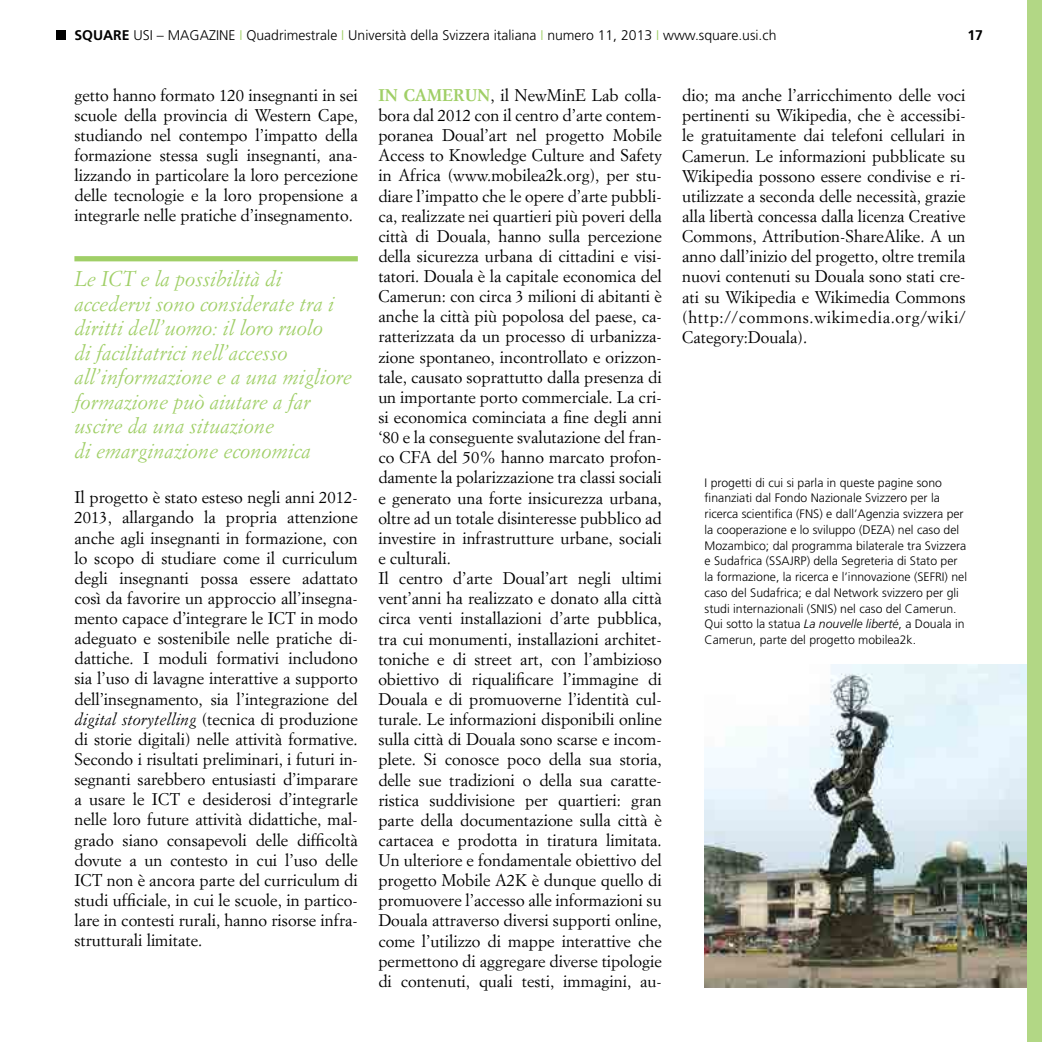
<style>
.page{position:relative;width:1042px;height:1042px;background:#fff}
.page>*{position:absolute;margin:0;border:0;box-sizing:border-box;transform-origin:0 0}
.t1{font:italic 21px/24.5px "Simoncini Garamond Std";color:#a0cf67}
.t2{font:16.62px/20.1px "Simoncini Garamond Std";color:#000;text-align:justify}
.t3{font:300 14px "Frutiger LT Std";color:#000}
.t4{font:700 14px "Frutiger LT Std";color:#000}
.t5{font:300 12.25px/15.8px "Frutiger LT Std";color:#000}
.s1{font-weight:700}
.s2{color:#a0cf67}
.s3{font-style:italic}
.s4{font-weight:700;color:#a0cf67}
</style>
<div class="page">
<div style="left:56px;top:30px;width:10px;height:10px;background:#000"></div>
<div style="left:74px;top:256px;width:284px;height:5px;background:#a0cf67"></div>
<img style="left:704px;top:665px;width:323px;height:322px">
<div style="left:1027px;top:0;width:15px;height:1042px;background:#b2d785"></div>
<p class="t3" style="left:74px;top:27px;width:703px"><span class="s1">SQUARE</span> USI – MAGAZINE <span class="s2">I</span> Quadrimestrale <span class="s2">I</span> Università della Svizzera italiana <span class="s2">I</span> numero 11, 2013 <span class="s2">I</span> www.square.usi.ch</p>
<p class="t4" style="left:967px;top:27px;width:17px">17</p>
<p class="t2" style="left:74px;top:84px;width:285px">getto hanno formato 120 insegnanti in sei scuole della provincia di Western Cape, studiando nel contempo l’impatto della formazione stessa sugli insegnanti, ana&shy;lizzando in particolare la loro percezione delle tecnologie e la loro propensione a integrarle nelle pratiche d’insegnamento.</p>
<p class="t1" style="left:74px;top:266px;width:279px">Le ICT e la possibilità di accedervi sono considerate tra i diritti dell’uomo: il loro ruolo<br>di facilitatrici nell’accesso all’informazione e a una migliore formazione può aiutare a far uscire da una situazione<br>di emarginazione economica</p>
<p class="t2" style="left:74px;top:487px;width:285px">Il progetto è stato esteso negli anni 2012- 2013, allargando la propria attenzione anche agli insegnanti in formazione, con lo scopo di studiare come il curriculum degli insegnanti possa essere adattato così da favorire un approccio all’insegna&shy;mento capace d’integrare le ICT in modo adeguato e sostenibile nelle pratiche di&shy;dattiche. I moduli formativi includono sia l’uso di lavagne interattive a supporto dell’insegnamento, sia l’integrazione del <span class="s3">digital storytelling</span> (tecnica di produzione di storie digitali) nelle attività formative.<br>Secondo i risultati preliminari, i futuri in&shy;segnanti sarebbero entusiasti d’imparare a usare le ICT e desiderosi d’integrarle nelle loro future attività didattiche, mal&shy;grado siano consapevoli delle difficoltà dovute a un contesto in cui l’uso delle ICT non è ancora parte del curriculum di studi ufficiale, in cui le scuole, in partico&shy;lare in contesti rurali, hanno risorse infra&shy;strutturali limitate.</p>
<p class="t2" style="left:378px;top:85px;width:285px;text-align:left"><span class="s4">IN CAMERUN</span>, il NewMinE Lab colla&shy;bora dal 2012 con il centro d’arte contem&shy;poranea Doual’art nel progetto Mobile Access to Knowledge Culture and Safety in Africa (www.mobilea2k.org), per stu&shy;diare l’impatto che le opere d’arte pubbli&shy;ca, realizzate nei quartieri più poveri della città di Douala, hanno sulla percezione della sicurezza urbana di cittadini e visi&shy;tatori. Douala è la capitale economica del Camerun: con circa 3 milioni di abitanti è anche la città più popolosa del paese, ca&shy;ratterizzata da un processo di urbanizza&shy;zione spontaneo, incontrollato e orizzon&shy;tale, causato soprattutto dalla presenza di un importante porto commerciale. La cri&shy;si economica cominciata a fine degli anni ‘80 e la conseguente svalutazione del fran&shy;co CFA del 50% hanno marcato profon&shy;damente la polarizzazione tra classi sociali e generato una forte insicurezza urbana, oltre ad un totale disinteresse pubblico ad investire in infrastrutture urbane, sociali e culturali.<br>Il centro d’arte Doual’art negli ultimi vent’anni ha realizzato e donato alla città circa venti installazioni d’arte pubblica, tra cui monumenti, installazioni architet&shy;toniche e di street art, con l’ambizioso obiettivo di riqualificare l’immagine di Douala e di promuoverne l’identità cul&shy;turale. Le informazioni disponibili online sulla città di Douala sono scarse e incom&shy;plete. Si conosce poco della sua storia, delle sue tradizioni o della sua caratte&shy;ristica suddivisione per quartieri: gran parte della documentazione sulla città è cartacea e prodotta in tiratura limitata.<br>Un ulteriore e fondamentale obiettivo del progetto Mobile A2K è dunque quello di promuovere l’accesso alle informazioni su Douala attraverso diversi supporti online, come l’utilizzo di mappe interattive che permettono di aggregare diverse tipologie di contenuti, quali testi, immagini, au-</p>
<p class="t2" style="left:682px;top:85px;width:285px">dio; ma anche l’arricchimento delle voci pertinenti su Wikipedia, che è accessibi&shy;le gratuitamente dai telefoni cellulari in Camerun. Le informazioni pubblicate su Wikipedia possono essere condivise e ri&shy;utilizzate a seconda delle necessità, grazie alla libertà concessa dalla licenza Creative Commons, Attribution-ShareAlike. A un anno dall’inizio del progetto, oltre tremila nuovi contenuti su Douala sono stati cre&shy;ati su Wikipedia e Wikimedia Commons (http://commons.wikimedia.org/wiki/ Category:Douala).</p>
<p class="t5" style="left:704px;top:475px;width:264px">I progetti di cui si parla in queste pagine sono finanziati dal Fondo Nazionale Svizzero per la ricerca scientifica (FNS) e dall’Agenzia svizzera per la cooperazione e lo sviluppo (DEZA) nel caso del Mozambico; dal programma bilaterale tra Svizzera e Sudafrica (SSAJRP) della Segreteria di Stato per la formazione, la ricerca e l’innovazione (SEFRI) nel caso del Sudafrica; e dal Network svizzero per gli studi internazionali (SNIS) nel caso del Camerun.<br>Qui sotto la statua <span class="s3">La nouvelle liberté</span>, a Douala in Camerun, parte del progetto mobilea2k.</p>
</div>
